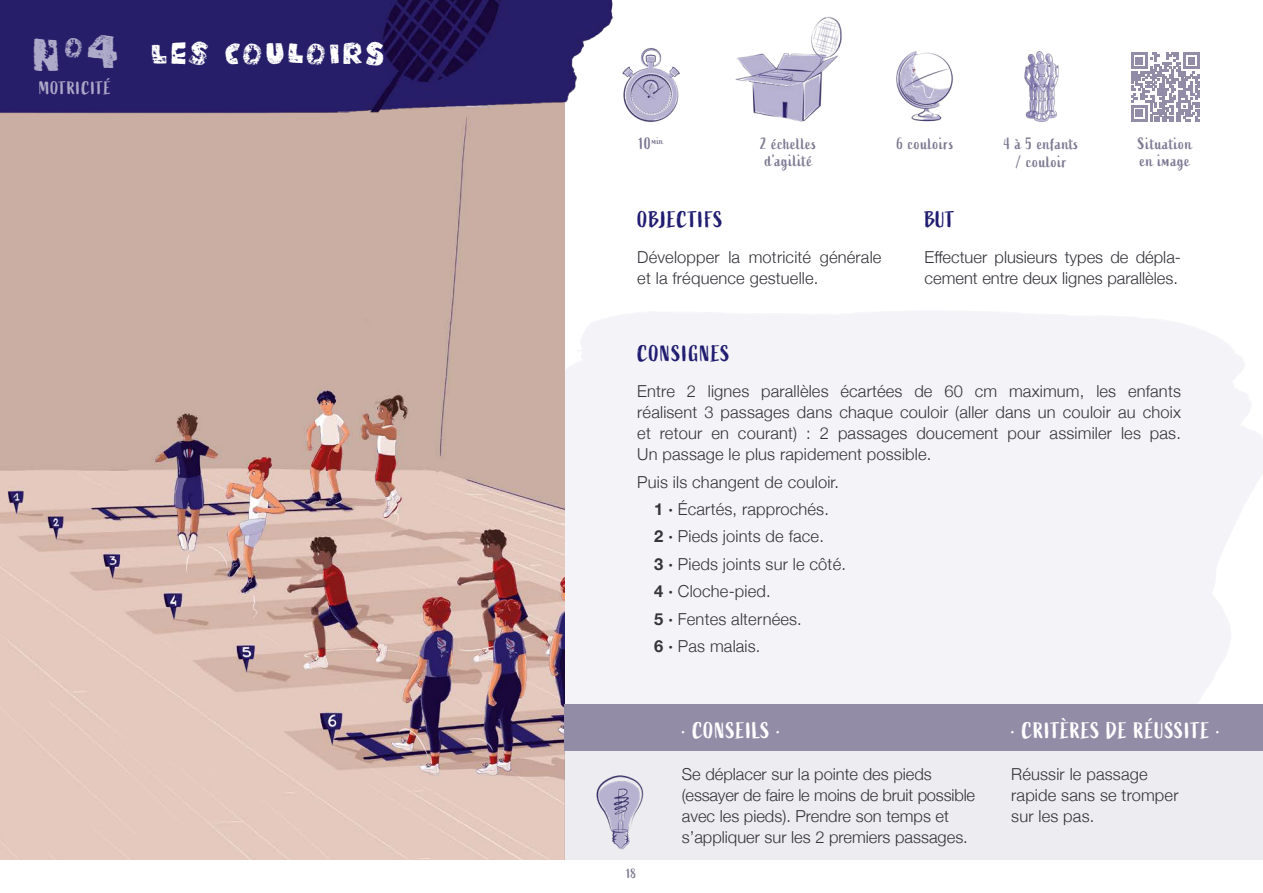
<style>
.page{position:relative;width:1263px;height:893px;background:#fff}
.page>*{position:absolute;margin:0;border:0;box-sizing:border-box;transform-origin:0 0}
.t1{font:43.2px "Salvation";color:#aca9c9}
.t2{font:27px "Salvation";letter-spacing:.04em;color:#fff}
.Corps_Astuces{font:22.5px "Active";letter-spacing:.035em;color:#fff}
.t3{font:22.5px "Active";letter-spacing:.035em;color:#201c70}
.Corps_de_consignes{font:18px "Active";letter-spacing:.04em;color:#aca9c9}
.Corps_de_consignes-2{font:300 16.5px/21px "Helvetica Neue";letter-spacing:.01em;color:#34343b}
.Corps_Astuces-2{font:300 16.5px/21px "Helvetica Neue";color:#34343b}
.t4{font:16.5px/16.5px "Active";letter-spacing:.04em;color:#7e7992}
.t5{font:13.5px "Active";color:#7e7992}
.t6{font:9.6px "Active";color:#7e7992}
.s1{font-size:16.5px}
.s2{font-weight:700}
</style>
<div class="page">
<img style="left:564px;top:217px;width:699px;height:487px">
<img style="left:0;top:142px;width:564px;height:718px">
<img style="left:0;top:0;width:613px;height:142px">
<div style="left:564px;top:750px;width:699px;height:143px;background:#edecf0"></div>
<div style="left:564px;top:704px;width:699px;height:46px;background:#928ca7"></div>
<img style="left:596px;top:775px;width:48px;height:75px">
<img style="left:896px;top:51px;width:57px;height:71px">
<img style="left:735px;top:16px;width:107px;height:106px">
<img style="left:622px;top:48px;width:58px;height:74px">
<img style="left:1024px;top:51px;width:35px;height:72px">
<svg style="left:1131px;top:52px;width:69px;height:70px"></svg>
<div style="left:0;top:860px;width:1263px;height:33px;background:#fff"></div>
<p class="t1" style="left:30px;top:19px;width:91px">N<sup>O</sup>4</p>
<p class="Corps_de_consignes" style="left:39px;top:78px;width:73px">MOTRICITÉ</p>
<p class="t2" style="left:150px;top:31px;width:237px">LES COULOIRS</p>
<p class="t6" style="left:639px;top:135px;width:26px"><span class="s1">10</span>min</p>
<p class="t4" style="left:761px;top:136px;width:57px">2 échelles d’agilité</p>
<p class="t4" style="left:897px;top:136px;width:58px">6 couloirs</p>
<p class="t4" style="left:1004px;top:136px;width:76px;line-height:18px;text-align:center">4 à 5 enfants / couloir</p>
<p class="t4" style="left:1138px;top:136px;width:56px">Situation</p>
<p class="t4" style="left:1140px;top:152px;width:51px">en image</p>
<p class="t3" style="left:637px;top:207px;width:87px">OBJECTIFS</p>
<p class="Corps_de_consignes-2" style="left:637px;top:246px;width:246px">Développer la motricité générale et la fréquence gestuelle.</p>
<p class="t3" style="left:925px;top:207px;width:31px">BUT</p>
<p class="Corps_de_consignes-2" style="left:924px;top:246px;width:258px">Effectuer plusieurs types de dépla&shy;cement entre deux lignes parallèles.</p>
<p class="t3" style="left:637px;top:341px;width:94px">CONSIGNES</p>
<p class="Corps_de_consignes-2" style="left:637px;top:380px;width:545px;text-align:justify">Entre 2 lignes parallèles écartées de 60 cm maximum, les enfants réalisent 3 passages dans chaque couloir (aller dans un couloir au choix et retour en courant) : 2 passages doucement pour assimiler les pas.<br>Un passage le plus rapidement possible.</p>
<p class="Corps_de_consignes-2" style="left:637px;top:470px;width:203px">Puis ils changent de couloir.</p>
<p class="Corps_de_consignes-2" style="left:654px;top:497px;width:176px"><span class="s2">1 ·</span> Écartés, rapprochés.</p>
<p class="Corps_de_consignes-2" style="left:654px;top:525px;width:171px"><span class="s2">2 ·</span> Pieds joints de face.</p>
<p class="Corps_de_consignes-2" style="left:654px;top:552px;width:193px"><span class="s2">3 ·</span> Pieds joints sur le côté.</p>
<p class="Corps_de_consignes-2" style="left:654px;top:579px;width:118px"><span class="s2">4 ·</span> Cloche-pied.</p>
<p class="Corps_de_consignes-2" style="left:654px;top:607px;width:149px"><span class="s2">5 ·</span> Fentes alternées.</p>
<p class="Corps_de_consignes-2" style="left:654px;top:634px;width:108px"><span class="s2">6 ·</span> Pas malais.</p>
<p class="Corps_Astuces" style="left:682px;top:718px;width:100px">· CONSEILS ·</p>
<p class="Corps_Astuces" style="left:1011px;top:718px;width:210px">· CRITÈRES DE RÉUSSITE ·</p>
<p class="t5" style="left:627px;top:866px;width:11px">18</p>
<p class="Corps_Astuces-2" style="left:682px;top:763px;width:295px">Se déplacer sur la pointe des pieds (essayer de faire le moins de bruit possible avec les pieds). Prendre son temps et s’appliquer sur les 2 premiers passages.</p>
<p class="Corps_Astuces-2" style="left:1011px;top:763px;width:169px">Réussir le passage rapide sans se tromper sur les pas.</p>
</div>
